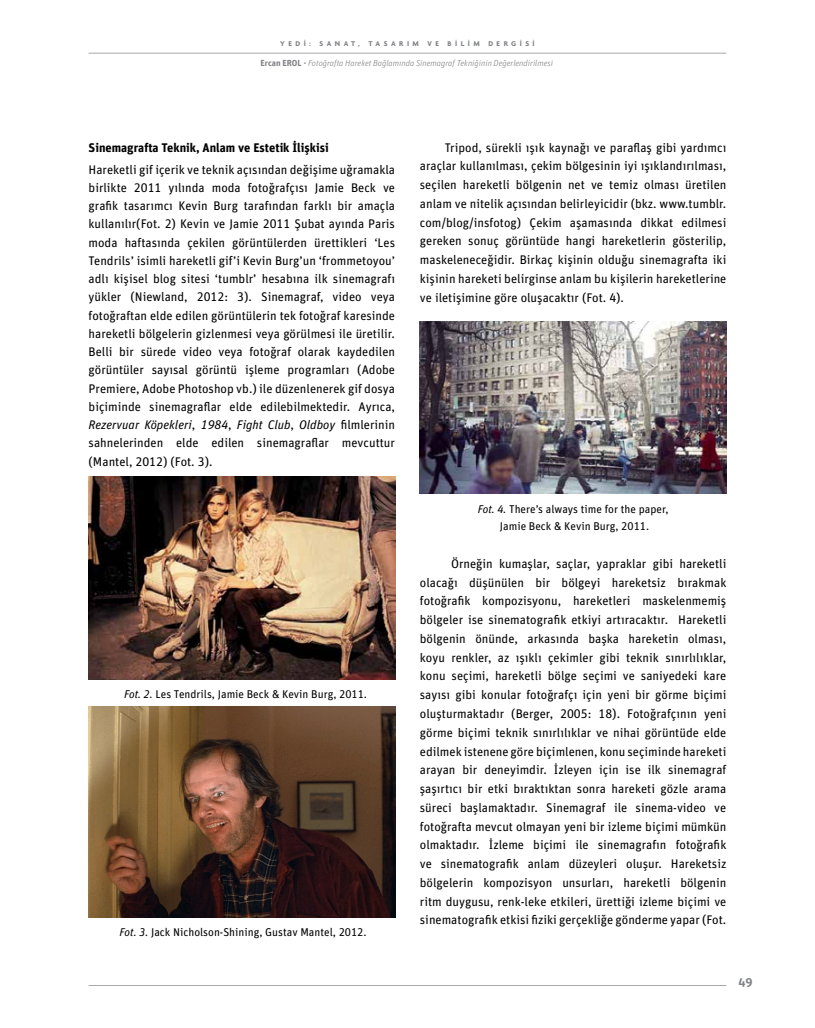
<style>
.page{position:relative;width:815px;height:1028px;background:#fff}
.page>*{position:absolute;margin:0;border:0;box-sizing:border-box;transform-origin:0 0}
.t1{font:12.5px/18.8px "FF Unit Pro";color:#000;text-align:justify}
.t2{font:700 12.5px "FF Unit Pro";color:#000}
.t3{font:700 12.5px "Sarre";color:#808285}
.t4{font:11.25px/16.9px "FF Unit Pro";color:#000;text-align:center}
.t5{font:italic 300 8.75px "FF Unit Pro";color:#808285}
.t6{font:700 7.5px "Agenda";letter-spacing:.46em;color:#808285}
.s1{font-weight:700;font-style:normal}
.s2{font-style:italic}
</style>
<div class="page">
<hr style="left:89px;top:985px;width:637px;height:1px;background:#a7a9ac">
<hr style="left:89px;top:53px;width:637px;height:1px;background:#a7a9ac">
<img style="left:89px;top:476px;width:306px;height:203px">
<img style="left:89px;top:706px;width:306px;height:211px">
<img style="left:420px;top:321px;width:306px;height:173px">
<p class="t6" style="left:280px;top:39px;width:256px">YEDİ: SANAT, TASARIM VE BİLİM DERGİSİ</p>
<p class="t5" style="left:260px;top:57px;width:294px"><span class="s1">Ercan EROL ·</span> Fotoğrafta Hareket Bağlamında Sinemagraf Tekniğinin Değerlendirilmesi</p>
<p class="t2" style="left:89px;top:138px;width:242px">Sinemagrafta Teknik, Anlam ve Estetik İlişkisi</p>
<p class="t1" style="left:89px;top:159px;width:308px;line-height:18.2px">Hareketli gif içerik ve teknik açısından değişime uğramakla birlikte 2011 yılında moda fotoğrafçısı Jamie Beck ve grafik tasarımcı Kevin Burg tarafından farklı bir amaçla kullanılır(Fot. 2) Kevin ve Jamie 2011 Şubat ayında Paris moda haftasında çekilen görüntülerden ürettikleri ‘Les Tendrils’ isimli hareketli gif’i Kevin Burg’un ‘frommetoyou’ adlı kişisel blog sitesi ‘tumblr’ hesabına ilk sinemagrafı yükler (Niewland, 2012: 3). Sinemagraf, video veya fotoğraftan elde edilen görüntülerin tek fotoğraf karesinde hareketli bölgelerin gizlenmesi veya görülmesi ile üretilir.<br>Belli bir sürede video veya fotoğraf olarak kaydedilen görüntüler sayısal görüntü işleme programları (Adobe Premiere, Adobe Photoshop vb.) ile düzenlenerek gif dosya biçiminde sinemagraflar elde edilebilmektedir. Ayrıca, <span class="s2">Rezervuar Köpekleri</span>, <span class="s2">1984</span>, <span class="s2">Fight Club</span>, <span class="s2">Oldboy</span> filmlerinin sahnelerinden elde edilen sinemagraflar mevcuttur (Mantel, 2012) (Fot. 3).</p>
<p class="t4" style="left:124px;top:685px;width:245px"><span class="s2">Fot. 2.</span> Les Tendrils, Jamie Beck &amp; Kevin Burg, 2011.</p>
<p class="t4" style="left:120px;top:923px;width:248px"><span class="s2">Fot. 3.</span> Jack Nicholson-Shining, Gustav Mantel, 2012.</p>
<p class="t1" style="left:420px;top:137px;width:308px;text-indent:25px">Tripod, sürekli ışık kaynağı ve paraflaş gibi yardımcı araçlar kullanılması, çekim bölgesinin iyi ışıklandırılması, seçilen hareketli bölgenin net ve temiz olması üretilen anlam ve nitelik açısından belirleyicidir (bkz. www.tumblr. com/blog/insfotog) Çekim aşamasında dikkat edilmesi gereken sonuç görüntüde hangi hareketlerin gösterilip, maskeleneceğidir. Birkaç kişinin olduğu sinemagrafta iki kişinin hareketi belirginse anlam bu kişilerin hareketlerine ve iletişimine göre oluşacaktır (Fot. 4).</p>
<p class="t4" style="left:478px;top:500px;width:192px"><span class="s2">Fot. 4.</span> There’s always time for the paper,<br>Jamie Beck &amp; Kevin Burg, 2011.</p>
<p class="t1" style="left:420px;top:553px;width:308px;text-indent:31px">Örneğin kumaşlar, saçlar, yapraklar gibi hareketli olacağı düşünülen bir bölgeyi hareketsiz bırakmak fotoğrafik kompozisyonu, hareketleri maskelenmemiş bölgeler ise sinematografik etkiyi artıracaktır. Hareketli bölgenin önünde, arkasında başka hareketin olması, koyu renkler, az ışıklı çekimler gibi teknik sınırlılıklar, konu seçimi, hareketli bölge seçimi ve saniyedeki kare sayısı gibi konular fotoğrafçı için yeni bir görme biçimi oluşturmaktadır (Berger, 2005: 18). Fotoğrafçının yeni görme biçimi teknik sınırlılıklar ve nihai görüntüde elde edilmek istenene göre biçimlenen, konu seçiminde hareketi arayan bir deneyimdir. İzleyen için ise ilk sinemagraf şaşırtıcı bir etki bıraktıktan sonra hareketi gözle arama süreci başlamaktadır. Sinemagraf ile sinema-video ve fotoğrafta mevcut olmayan yeni bir izleme biçimi mümkün olmaktadır. İzleme biçimi ile sinemagrafın fotoğrafik ve sinematografik anlam düzeyleri oluşur. Hareketsiz bölgelerin kompozisyon unsurları, hareketli bölgenin ritm duygusu, renk-leke etkileri, ürettiği izleme biçimi ve sinematografik etkisi fiziki gerçekliğe gönderme yapar (Fot.</p>
<p class="t3" style="left:739px;top:974px;width:16px">49</p>
</div>
